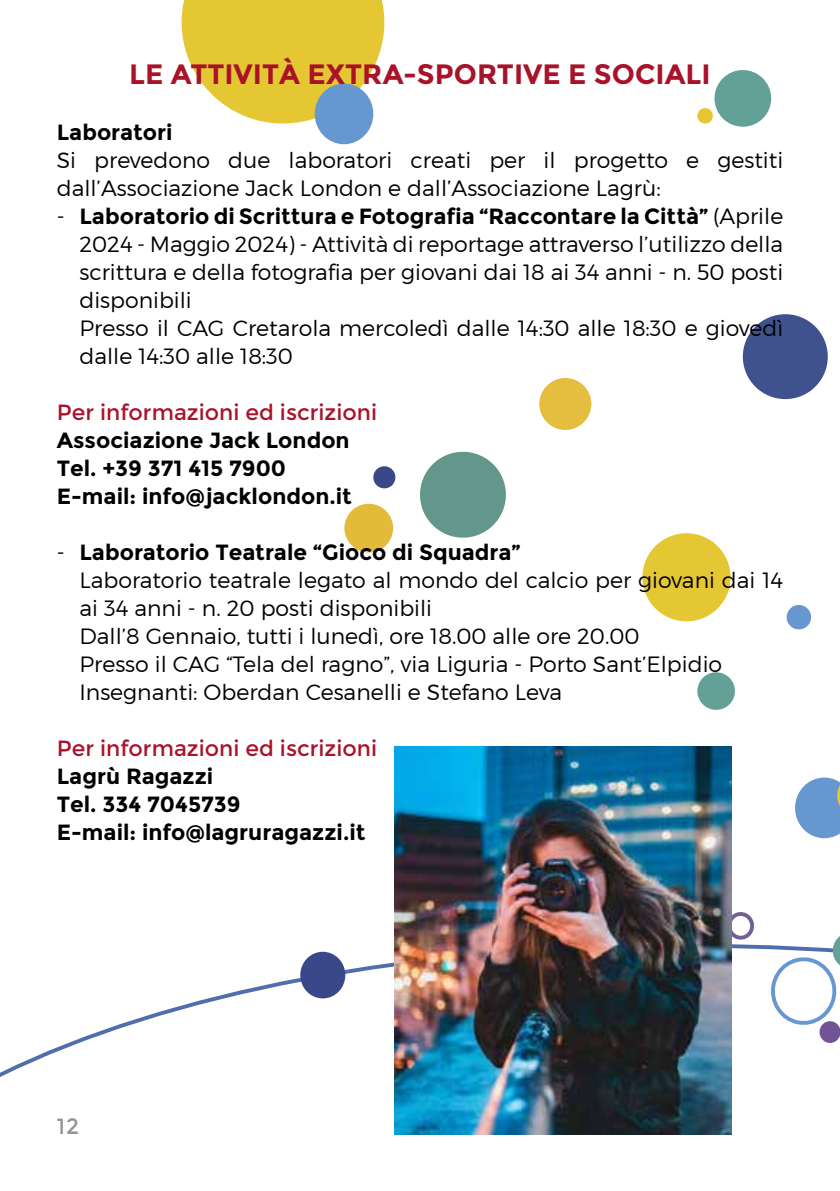
<style>
.page{position:relative;width:840px;height:1191px;background:#fff}
.page>*{position:absolute;margin:0;border:0;box-sizing:border-box;transform-origin:0 0}
.t1{font:700 28px "Montserrat";color:#a9132a}
.t2{font:300 22px/28px "Montserrat";color:#000}
.t3{font:700 22px/28px "Montserrat";color:#000}
.t4{font:22px "Montserrat";color:#a9132a}
.t5{font:22px "Montserrat";color:#939393}
.s1{font-weight:700}
</style>
<div class="page">
<div style="left:420px;top:452px;width:85px;height:85px;background:#63978b;border-radius:50%"></div>
<svg style="left:0;top:906px;width:769px;height:229px"></svg>
<svg style="left:769px;top:937px;width:70px;height:106px"></svg>
<div style="left:373px;top:466px;width:22px;height:22px;background:#3a4788;border-radius:50%"></div>
<div style="left:727px;top:912px;width:26px;height:27px;border:4px solid #725f94;border-radius:50%"></div>
<div style="left:786px;top:605px;width:24px;height:24px;background:#6797d0;border-radius:50%"></div>
<div style="left:642px;top:533px;width:88px;height:88px;background:#e5c733;border-radius:50%"></div>
<svg style="left:181px;top:0;width:203px;height:124px;background:#e8cf51"></svg>
<svg style="left:697px;top:108px;width:16px;height:16px"></svg>
<div style="left:697px;top:672px;width:37px;height:38px;background:#62a098;border-radius:50%"></div>
<div style="left:714px;top:70px;width:56px;height:57px;background:#62a098;border-radius:50%"></div>
<div style="left:300px;top:951px;width:45px;height:47px;background:#3a4788;border-radius:50%"></div>
<div style="left:344px;top:504px;width:49px;height:48px;background:#e2bb3b;border-radius:50%"></div>
<div style="left:314px;top:84px;width:59px;height:60px;background:#6797d0;border-radius:50%"></div>
<svg style="left:795px;top:777px;width:44px;height:61px;background:#80a8d6"></svg>
<div style="left:539px;top:378px;width:52px;height:52px;background:#e5be40;border-radius:50%"></div>
<div style="left:742px;top:314px;width:85px;height:85px;background:#3f528d;border-radius:50%"></div>
<img style="left:394px;top:747px;width:337px;height:387px">
<p class="t1" style="left:129px;top:57px;width:582px">LE ATTIVITÀ EXTRA-SPORTIVE E SOCIALI</p>
<p class="t3" style="left:57px;top:118px;width:117px">Laboratori</p>
<p class="t2" style="left:57px;top:146px;width:727px">Si prevedono due laboratori creati per il progetto e gestiti dall’Associazione Jack London e dall’Associazione Lagrù:</p>
<p class="t2" style="left:79px;top:202px;width:705px;text-indent:-23px">- <span class="s1">Laboratorio di Scrittura e Fotografia “Raccontare la Città”</span> (Aprile 2024 - Maggio 2024) - Attività di reportage attraverso l’utilizzo della scrittura e della fotografia per giovani dai 18 ai 34 anni - n. 50 posti disponibili<br>Presso il CAG Cretarola mercoledì dalle 14:30 alle 18:30 e giovedì dalle 14:30 alle 18:30</p>
<p class="t4" style="left:57px;top:399px;width:322px">Per informazioni ed iscrizioni</p>
<p class="t3" style="left:57px;top:426px;width:296px">Associazione Jack London<br>Tel. +39 371 415 7900<br>E-mail: info@jacklondon.it</p>
<p class="t2" style="left:79px;top:538px;width:705px;text-indent:-23px">- <span class="s1">Laboratorio Teatrale “Gioco di Squadra”<br></span>Laboratorio teatrale legato al mondo del calcio per giovani dai 14 ai 34 anni - n. 20 posti disponibili<br>Dall’8 Gennaio, tutti i lunedì, ore 18.00 alle ore 20.00<br>Presso il CAG “Tela del ragno”, via Liguria - Porto Sant’Elpidio Insegnanti: Oberdan Cesanelli e Stefano Leva</p>
<p class="t4" style="left:57px;top:735px;width:322px">Per informazioni ed iscrizioni</p>
<p class="t3" style="left:57px;top:762px;width:310px">Lagrù Ragazzi<br>Tel. 334 7045739<br>E-mail: info@lagruragazzi.it</p>
<p class="t5" style="left:57px;top:1113px;width:24px">12</p>
</div>
